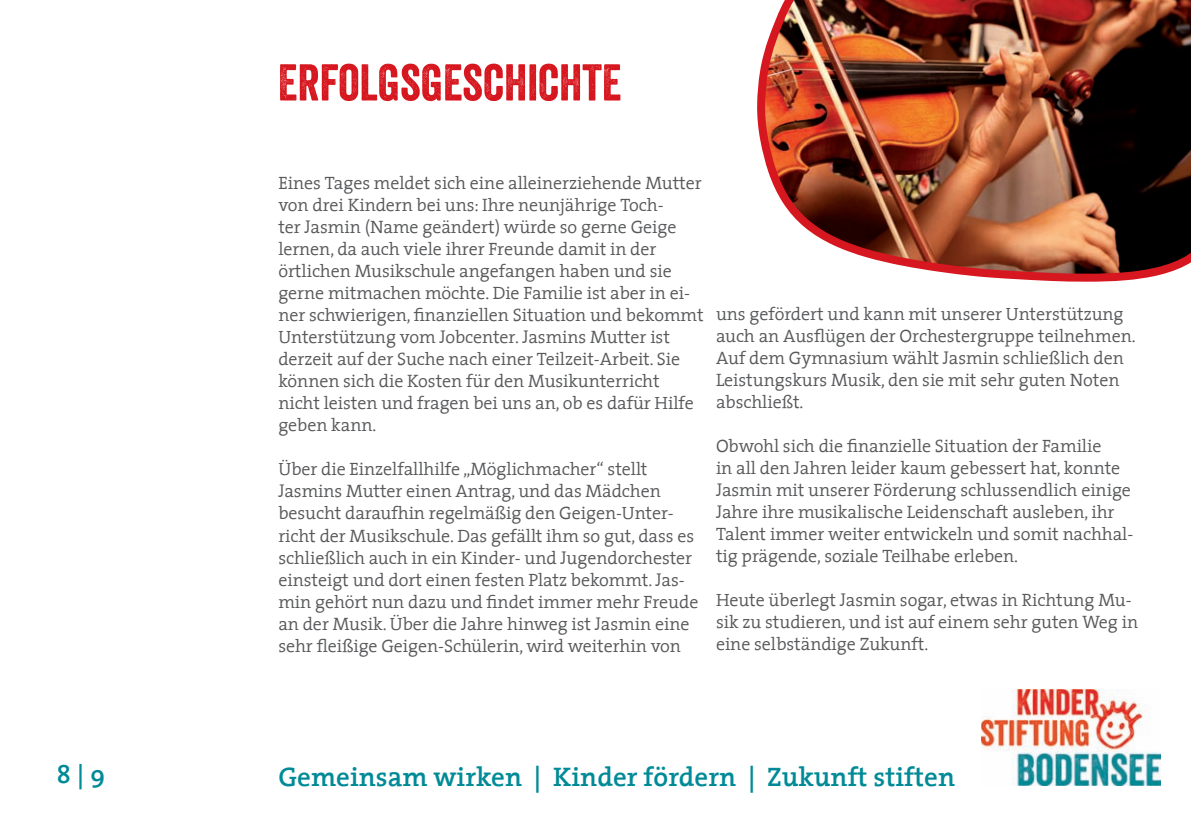
<style>
.page{position:relative;width:1191px;height:840px;background:#fff}
.page>*{position:absolute;margin:0;border:0;box-sizing:border-box;transform-origin:0 0}
.t1{font:50px "Veneer";color:#d7171f}
.t2{font:600 27px "The Serif";color:#008a97}
.t3{font:600 25.4px "The Serif";color:#008a97}
.t4{font:300 18px/22px "The Serif";letter-spacing:-.005em;color:#57585a}
</style>
<div class="page">
<img style="left:757px;top:0;width:434px;height:282px">
<img style="left:981px;top:689px;width:179px;height:96px">
<h3 class="t3" style="left:57px;top:753px;width:50px">8 | 9</h3>
<h1 class="t1" style="left:278px;top:52px;width:345px">ERFOLGSGESCHICHTE</h1>
<p class="t4" style="left:278px;top:171px;width:427px">Eines Tages meldet sich eine alleinerziehende Mutter von drei Kindern bei uns: Ihre neunjährige Toch-<br>ter Jasmin (Name geändert) würde so gerne Geige lernen, da auch viele ihrer Freunde damit in der örtlichen Musikschule angefangen haben und sie gerne mitmachen möchte. Die Familie ist aber in ei&shy;ner schwierigen, finanziellen Situation und bekommt Unterstützung vom Jobcenter. Jasmins Mutter ist derzeit auf der Suche nach einer Teilzeit-Arbeit. Sie können sich die Kosten für den Musikunterricht nicht leisten und fragen bei uns an, ob es dafür Hilfe geben kann.</p>
<p class="t4" style="left:278px;top:457px;width:421px">Über die Einzelfallhilfe „Möglichmacher“ stellt Jasmins Mutter einen Antrag, und das Mädchen besucht daraufhin regelmäßig den Geigen-Unter&shy;richt der Musikschule. Das gefällt ihm so gut, dass es schließlich auch in ein Kinder- und Jugendorchester einsteigt und dort einen festen Platz bekommt. Jas&shy;min gehört nun dazu und findet immer mehr Freude an der Musik. Über die Jahre hinweg ist Jasmin eine sehr fleißige Geigen-Schülerin, wird weiterhin von</p>
<p class="t4" style="left:716px;top:302px;width:421px">uns gefördert und kann mit unserer Unterstützung auch an Ausflügen der Orchestergruppe teilnehmen.<br>Auf dem Gymnasium wählt Jasmin schließlich den Leistungskurs Musik, den sie mit sehr guten Noten abschließt.</p>
<p class="t4" style="left:716px;top:434px;width:419px">Obwohl sich die finanzielle Situation der Familie<br>in all den Jahren leider kaum gebessert hat, konnte Jasmin mit unserer Förderung schlussendlich einige Jahre ihre musikalische Leidenschaft ausleben, ihr Talent immer weiter entwickeln und somit nachhal&shy;tig prägende, soziale Teilhabe erleben.</p>
<p class="t4" style="left:716px;top:588px;width:424px">Heute überlegt Jasmin sogar, etwas in Richtung Mu&shy;sik zu studieren, und ist auf einem sehr guten Weg in eine selbständige Zukunft.</p>
<h2 class="t2" style="left:278px;top:753px;width:678px">Gemeinsam wirken | Kinder fördern | Zukunft stiften</h2>
</div>
